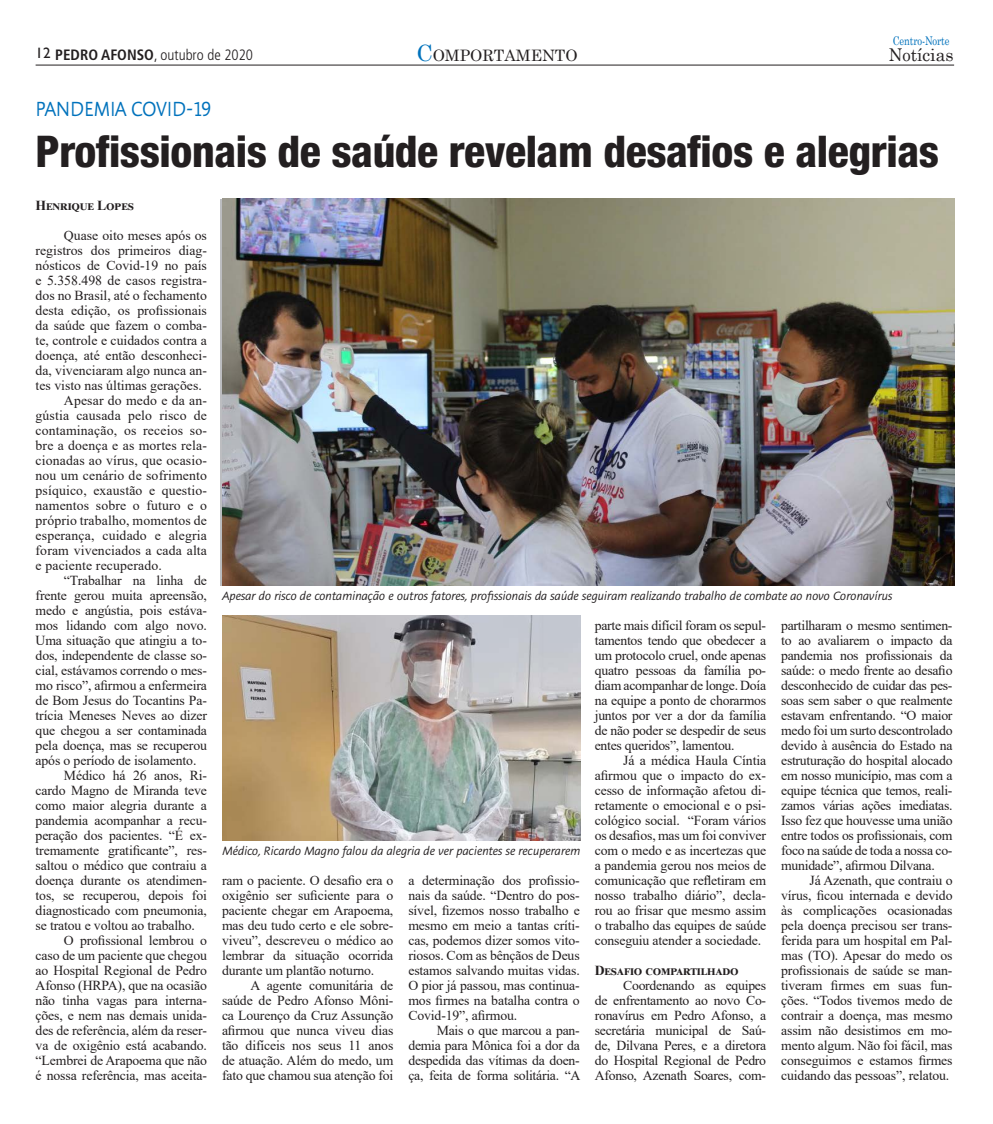
<style>
.page{position:relative;width:993px;height:1124px;background:#fff}
.page>*{position:absolute;margin:0;border:0;box-sizing:border-box;transform-origin:0 0}
.MANCHETE{font:800 condensed 43.75px "Helvetica Neue";letter-spacing:-.01em;color:#231f20}
.RETRANCA{font:20px "Alinea Sans";color:#0072bc;scale:.9 1}
.t1{font:17.62px "Century Schoolbook";color:#231f20;scale:.94 1}
.t2{font:15.75px "Century Schoolbook";color:#231f20}
.t3{font:300 condensed 15px "Frutiger";color:#231f20}
.t4{font:15px "Gill Sans";color:#231f20}
.Texto{font:13.75px/15px "Times New Roman";letter-spacing:-.01em;color:#231f20;text-align:justify}
.INTERTÍTULO{font:700 13.75px "Times New Roman";letter-spacing:.015em;color:#231f20}
.INTERTÍTULO-2{font:700 13.75px "Times New Roman";letter-spacing:-.01em;color:#231f20}
.t5{font:12px "Century Schoolbook";letter-spacing:-.01em;color:#0072bc;scale:.78 1}
.t6{font:italic 11.88px "Alinea Sans";letter-spacing:-.02em;color:#231f20}
.s1{font-weight:700}
.s2{font-size:22.5px;color:#0072bc}
</style>
<div class="page">
<img style="left:222px;top:199px;width:731px;height:386px">
<img style="left:222px;top:615px;width:358px;height:225px">
<hr style="left:36px;top:65px;width:917px;height:1px;background:#231f20">
<p class="t4" style="left:36px;top:44px;width:16px">12</p>
<p class="t3" style="left:55px;top:47px;width:199px"><span class="s1">PEDRO AFONSO</span>, outubro de 2020</p>
<p class="t5" style="left:892px;top:30px;width:74px">Centro-Norte</p>
<p class="t2" style="left:416px;top:42px;width:163px"><span class="s2">C</span> OMPORTAMENTO</p>
<p class="t1" style="left:888px;top:39px;width:70px">Notícias</p>
<p class="RETRANCA" style="left:35px;top:97px;width:197px">PANDEMIA COVID-19</p>
<p class="MANCHETE" style="left:35px;top:124px;width:904px">Profissionais de saúde revelam desafios e alegrias</p>
<p class="INTERTÍTULO-2" style="left:36px;top:195px;width:100px">Henrique Lopes</p>
<p class="Texto" style="left:36px;top:227px;width:173px;text-indent:28px">Quase oito meses após os registros dos primeiros diag&shy;nósticos de Covid-19 no país e 5.358.498 de casos registra&shy;dos no Brasil, até o fechamento desta edição, os profissionais da saúde que fazem o comba&shy;te, controle e cuidados contra a doença, até então desconheci&shy;da, vivenciaram algo nunca an&shy;tes visto nas últimas gerações.</p>
<p class="Texto" style="left:36px;top:392px;width:173px;text-indent:28px">Apesar do medo e da an&shy;gústia causada pelo risco de contaminação, os receios so&shy;bre a doença e as mortes rela&shy;cionadas ao vírus, que ocasio&shy;nou um cenário de sofrimento psíquico, exaustão e questio&shy;namentos sobre o futuro e o próprio trabalho, momentos de esperança, cuidado e alegria foram vivenciados a cada alta e paciente recuperado.</p>
<p class="Texto" style="left:36px;top:572px;width:173px;text-indent:28px">“Trabalhar na linha de frente gerou muita apreensão, medo e angústia, pois estáva&shy;mos lidando com algo novo.<br>Uma situação que atingiu a to&shy;dos, independente de classe so&shy;cial, estávamos correndo o mes&shy;mo risco”, afirmou a enfermeira de Bom Jesus do Tocantins Pa&shy;trícia Meneses Neves ao dizer que chegou a ser contaminada pela doença, mas se recuperou após o período de isolamento.</p>
<p class="Texto" style="left:36px;top:767px;width:173px;text-indent:28px">Médico há 26 anos, Ri&shy;cardo Magno de Miranda teve como maior alegria durante a pandemia acompanhar a recu&shy;peração dos pacientes. “É ex&shy;tremamente gratificante”, res&shy;saltou o médico que contraiu a doença durante os atendimen&shy;tos, se recuperou, depois foi diagnosticado com pneumonia, se tratou e voltou ao trabalho.</p>
<p class="Texto" style="left:36px;top:932px;width:173px;text-indent:28px">O profissional lembrou o caso de um paciente que chegou ao Hospital Regional de Pedro Afonso (HRPA), que na ocasião não tinha vagas para interna&shy;ções, e nem nas demais unida&shy;des de referência, além da reser&shy;va de oxigênio está acabando. “Lembrei de Arapoema que não é nossa referência, mas aceita-</p>
<p class="t6" style="left:222px;top:589px;width:671px">Apesar do risco de contaminação e outros fatores, profissionais da saúde seguiram realizando trabalho de combate ao novo Coronavírus</p>
<p class="t6" style="left:222px;top:844px;width:359px">Médico, Ricardo Magno falou da alegria de ver pacientes se recuperarem</p>
<p class="Texto" style="left:222px;top:872px;width:173px">ram o paciente. O desafio era o oxigênio ser suficiente para o paciente chegar em Arapoema, mas deu tudo certo e ele sobre&shy;viveu”, descreveu o médico ao lembrar da situação ocorrida durante um plantão noturno.</p>
<p class="Texto" style="left:222px;top:977px;width:173px;text-indent:28px">A agente comunitária de saúde de Pedro Afonso Môni&shy;ca Lourenço da Cruz Assunção afirmou que nunca viveu dias tão difíceis nos seus 11 anos de atuação. Além do medo, um fato que chamou sua atenção foi</p>
<p class="Texto" style="left:408px;top:872px;width:173px">a determinação dos profissio&shy;nais da saúde. “Dentro do pos&shy;sível, fizemos nosso trabalho e mesmo em meio a tantas críti&shy;cas, podemos dizer somos vito&shy;riosos. Com as bênçãos de Deus estamos salvando muitas vidas.<br>O pior já passou, mas continua&shy;mos firmes na batalha contra o Covid-19”, afirmou.</p>
<p class="Texto" style="left:408px;top:1022px;width:174px;text-indent:28px">Mais o que marcou a pan&shy;demia para Mônica foi a dor da despedida das vítimas da doen&shy;ça, feita de forma solitária. “A</p>
<p class="Texto" style="left:594px;top:617px;width:173px">parte mais difícil foram os sepul&shy;tamentos tendo que obedecer a um protocolo cruel, onde apenas quatro pessoas da família po&shy;diam acompanhar de longe. Doía na equipe a ponto de chorarmos juntos por ver a dor da família de não poder se despedir de seus entes queridos”, lamentou.</p>
<p class="Texto" style="left:594px;top:752px;width:173px;text-indent:28px">Já a médica Haula Cíntia afirmou que o impacto do ex&shy;cesso de informação afetou di&shy;retamente o emocional e o psi&shy;cológico social. “Foram vários os desafios, mas um foi conviver com o medo e as incertezas que a pandemia gerou nos meios de comunicação que refletiram em nosso trabalho diário”, decla&shy;rou ao frisar que mesmo assim o trabalho das equipes de saúde conseguiu atender a sociedade.</p>
<p class="INTERTÍTULO" style="left:594px;top:960px;width:145px">Desafio compartilhado</p>
<p class="Texto" style="left:594px;top:977px;width:173px;text-indent:28px">Coordenando as equipes de enfrentamento ao novo Co&shy;ronavírus em Pedro Afonso, a secretária municipal de Saú&shy;de, Dilvana Peres, e a diretora do Hospital Regional de Pedro Afonso, Azenath Soares, com-</p>
<p class="Texto" style="left:781px;top:617px;width:173px">partilharam o mesmo sentimen&shy;to ao avaliarem o impacto da pandemia nos profissionais da saúde: o medo frente ao desafio desconhecido de cuidar das pes&shy;soas sem saber o que realmente estavam enfrentando. “O maior medo foi um surto descontrolado devido à ausência do Estado na estruturação do hospital alocado em nosso município, mas com a equipe técnica que temos, reali&shy;zamos várias ações imediatas.<br>Isso fez que houvesse uma união entre todos os profissionais, com foco na saúde de toda a nossa co&shy;munidade”, afirmou Dilvana.</p>
<p class="Texto" style="left:781px;top:872px;width:173px;text-indent:28px">Já Azenath, que contraiu o vírus, ficou internada e devido às complicações ocasionadas pela doença precisou ser trans&shy;ferida para um hospital em Pal&shy;mas (TO). Apesar do medo os profissionais de saúde se man&shy;tiveram firmes em suas fun&shy;ções. “Todos tivemos medo de contrair a doença, mas mesmo assim não desistimos em mo&shy;mento algum. Não foi fácil, mas conseguimos e estamos firmes cuidando das pessoas”, relatou.</p>
</div>
